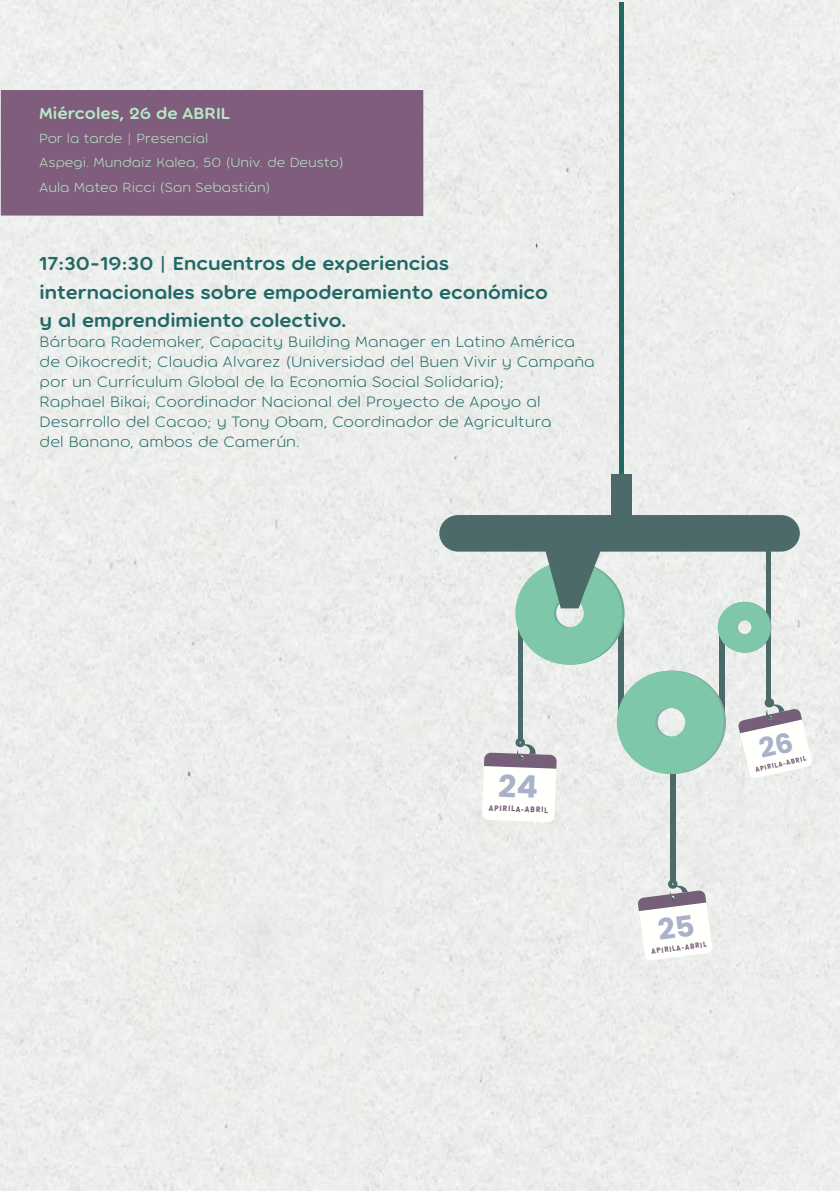
<style>
.page{position:relative;width:840px;height:1191px;background:#fff}
.page>*{position:absolute;margin:0;border:0;box-sizing:border-box;transform-origin:0 0}
.t1{font:600 20px/28px "Torus";color:#226966;scale:1.08 1}
.t2{font:600 17.2px "Torus";color:#b6e9c3;scale:1.08 1}
.t3{font:300 16px/20px "Torus";color:#226966;scale:1.08 1}
.t4{font:300 14px/24.4px "Torus";color:#b6e9c3;scale:1.08 1}
.t5{font:700 8px "GT Pressura Pro";color:#765f79}
.t6{font:700 7.6px "GT Pressura Pro";color:#765f79}
.t7{font:700 7px "GT Pressura Pro";color:#765f79}
</style>
<div class="page">
<div style="left:0;top:1px;width:839px;height:1189px;background:#eceeec"></div>
<div style="left:1px;top:90px;width:422px;height:126px;background:#805c7d"></div>
<div style="left:719px;top:619px;width:5px;height:97px;background:#4b6a69"></div>
<div style="left:765px;top:536px;width:5px;height:168px;background:#4b6a69"></div>
<div style="left:517px;top:616px;width:5px;height:124px;background:#4b6a69"></div>
<div style="left:618px;top:610px;width:5px;height:121px;background:#4b6a69"></div>
<div style="left:669px;top:768px;width:6px;height:114px;background:#4b6a69"></div>
<svg style="left:616px;top:670px;width:109px;height:104px"></svg>
<svg style="left:439px;top:515px;width:360px;height:149px"></svg>
<hr style="left:619px;top:2px;width:4px;height:500px;background:#226966">
<div style="left:611px;top:474px;width:20px;height:44px;background:#4b6a69"></div>
<svg style="left:482px;top:737px;width:74px;height:85px"></svg>
<svg style="left:638px;top:879px;width:74px;height:81px"></svg>
<svg style="left:738px;top:697px;width:73px;height:81px"></svg>
<p class="t2" style="left:39px;top:103px;width:178px">Miércoles, 26 de ABRIL</p>
<p class="t4" style="left:39px;top:126px;width:283px">Por la tarde | Presencial<br>Aspegi. Mundaiz Kalea, 50 (Univ. de Deusto)<br>Aula Mateo Ricci (San Sebastián)</p>
<p class="t1" style="left:40px;top:249px;width:472px">17:30-19:30 | Encuentros de experiencias internacionales sobre empoderamiento económico y al emprendimiento colectivo.</p>
<p class="t3" style="left:40px;top:331px;width:515px">Bárbara Rademaker, Capacity Building Manager en Latino América de Oikocredit; Claudia Alvarez (Universidad del Buen Vivir y Campaña por un Currículum Global de la Economía Social Solidaria);<br>Raphael Bikai, Coordinador Nacional del Proyecto de Apoyo al Desarrollo del Cacao; y Tony Obam, Coordinador de Agricultura<br>del Banano, ambos de Camerún.</p>
<p class="t5" style="left:489px;top:803px;width:61px;rotate:2deg">APIRILA-ABRIL</p>
<p class="t7" style="left:754px;top:766px;width:53px;rotate:-13deg">APIRILA-ABRIL</p>
<p class="t6" style="left:650px;top:947px;width:57px;rotate:-8deg">APIRILA-ABRIL</p>
</div>
